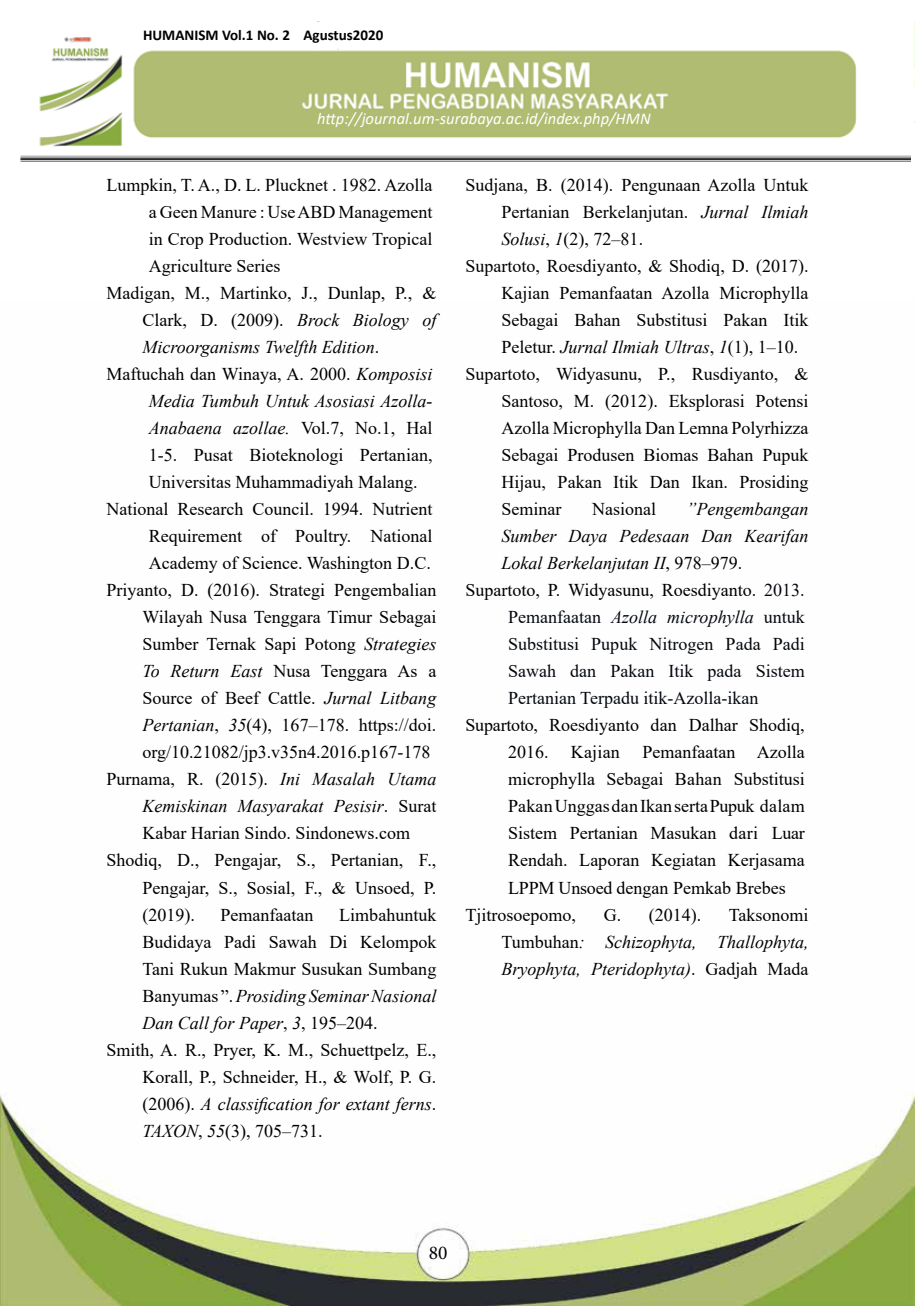
<style>
.page{position:relative;width:915px;height:1306px;background:#fff}
.page>*{position:absolute;margin:0;border:0;box-sizing:border-box;transform-origin:0 0}
.t1{font:19.5px "Minion Pro";color:#000}
.t2{font:18px/27px "Times New Roman";color:#000}
.t3{font:italic 18px/27px "Times New Roman";color:#000;text-align:justify}
.t4{font:18px "Times New Roman";color:#04080e}
.t5{font:italic 18px "Times New Roman";color:#04080e}
.t6{font:italic 16.5px "Calibri";color:#fff}
.t7{font:700 15px "Calibri";color:#000}
.s1{font-style:italic}
.s2{font-style:normal}
.s3{color:#04080e}
</style>
<div class="page">
<img style="left:914px;top:21px;width:1px;height:1284px">
<img style="left:0;top:1093px;width:914px;height:212px">
<img style="left:20px;top:37px;width:890px;height:124px">
<div style="left:140px;top:21px;width:268px;height:28px;background:#fff"></div>
<p class="t7" style="left:143px;top:25px;width:242px">HUMANISM Vol.1 No. 2 Agustus2020</p>
<p class="t6" style="left:317px;top:107px;width:335px">http://journal.um-surabaya.ac.id/index.php/HMN</p>
<p class="t2" style="left:106px;top:171px;width:327px">Lumpkin, T. A., D. L. Plucknet . 1982. Azolla</p>
<p class="t2" style="left:149px;top:198px;width:285px">a Geen Manure : Use ABD Management</p>
<p class="t2" style="left:149px;top:225px;width:285px">in Crop Production. Westview Tropical</p>
<p class="t2" style="left:149px;top:252px;width:133px">Agriculture Series</p>
<p class="t2" style="left:106px;top:279px;width:331px">Madigan, M., Martinko, J., Dunlap, P., &amp;</p>
<p class="t2" style="left:142px;top:306px;width:295px">Clark, D. (2009). <span class="s1">Brock Biology of</span></p>
<p class="t3" style="left:142px;top:333px;width:238px">Microorganisms Twelfth Edition<span class="s2">.</span></p>
<p class="t2" style="left:106px;top:360px;width:327px">Maftuchah dan Winaya, A. 2000. <span class="s1">Komposisi</span></p>
<p class="t3" style="left:149px;top:387px;width:285px">Media Tumbuh Untuk Asosiasi Azolla-</p>
<p class="t3" style="left:149px;top:414px;width:285px">Anabaena azollae. <span class="s2">Vol.7, No.1, Hal</span></p>
<p class="t2" style="left:149px;top:441px;width:285px">1-5. Pusat Bioteknologi Pertanian,</p>
<p class="t2" style="left:149px;top:468px;width:270px">Universitas Muhammadiyah Malang.</p>
<p class="t2" style="left:106px;top:495px;width:327px">National Research Council. 1994. Nutrient</p>
<p class="t2" style="left:149px;top:522px;width:285px">Requirement of Poultry. National</p>
<p class="t2" style="left:149px;top:549px;width:283px">Academy of Science. Washington D.C.</p>
<p class="t2" style="left:106px;top:576px;width:331px">Priyanto, D. (2016). Strategi Pengembalian</p>
<p class="t2" style="left:142px;top:603px;width:295px">Wilayah Nusa Tenggara Timur Sebagai</p>
<p class="t2" style="left:142px;top:630px;width:295px">Sumber Ternak Sapi Potong <span class="s1">Strategies</span></p>
<p class="t2" style="left:142px;top:657px;width:295px"><span class="s1">To Return East</span> Nusa Tenggara As a</p>
<p class="t2" style="left:142px;top:684px;width:295px">Source of Beef Cattle. <span class="s1">Jurnal Litbang</span></p>
<p class="t2" style="left:142px;top:711px;width:295px"><span class="s1">Pertanian</span>, <span class="s1">35</span>(4), 167–178. https://doi.</p>
<p class="t2" style="left:142px;top:738px;width:289px">org/10.21082/jp3.v35n4.2016.p167-178</p>
<p class="t2" style="left:106px;top:765px;width:331px">Purnama, R. (2015). <span class="s1">Ini Masalah Utama</span></p>
<p class="t3" style="left:142px;top:792px;width:295px">Kemiskinan Masyarakat Pesisir<span class="s2">. Surat</span></p>
<p class="t2" style="left:142px;top:819px;width:269px">Kabar Harian Sindo. Sindonews.com</p>
<p class="t2" style="left:106px;top:846px;width:331px">Shodiq, D., Pengajar, S., Pertanian, F.,</p>
<p class="t2" style="left:142px;top:873px;width:295px">Pengajar, S., Sosial, F., &amp; Unsoed, P.</p>
<p class="t2" style="left:142px;top:900px;width:54px">(2019).</p>
<p class="t2" style="left:220px;top:900px;width:94px">Pemanfaatan</p>
<p class="t2" style="left:339px;top:900px;width:99px">Limbahuntuk</p>
<p class="t2" style="left:142px;top:927px;width:295px">Budidaya Padi Sawah Di Kelompok</p>
<p class="t2" style="left:142px;top:954px;width:295px">Tani Rukun Makmur Susukan Sumbang</p>
<p class="t3" style="left:142px;top:981px;width:295px"><span class="s2">Banyumas ”.</span> Prosiding Seminar Nasional</p>
<p class="t3" style="left:142px;top:1008px;width:237px">Dan Call for Paper<span class="s2">,</span> 3<span class="s2">, 195–204.</span></p>
<p class="t2" style="left:106px;top:1035px;width:331px">Smith, A. R., Pryer, K. M., Schuettpelz, E.,</p>
<p class="t2" style="left:142px;top:1062px;width:295px">Korall, P., Schneider, H., &amp; Wolf, P. G.</p>
<p class="t3" style="left:142px;top:1089px;width:295px"><span class="s2">(2006).</span> A classification for extant ferns<span class="s2">.</span></p>
<p class="t2" style="left:142px;top:1116px;width:182px"><span class="s1">TAXON</span>, <span class="s1">55</span>(3), 705–731.</p>
<p class="t2" style="left:465px;top:171px;width:344px">Sudjana, B. (2014). Pengunaan Azolla Untuk</p>
<p class="t2" style="left:501px;top:198px;width:308px">Pertanian Berkelanjutan. <span class="s1">Jurnal Ilmiah</span></p>
<p class="t2" style="left:501px;top:225px;width:143px"><span class="s1">Solusi</span>, <span class="s1">1</span>(2), 72–81.</p>
<p class="t2" style="left:465px;top:252px;width:344px">Supartoto, Roesdiyanto, &amp; Shodiq, D. (2017).</p>
<p class="t2" style="left:501px;top:279px;width:308px">Kajian Pemanfaatan Azolla Microphylla</p>
<p class="t2" style="left:501px;top:306px;width:308px">Sebagai Bahan Substitusi Pakan Itik</p>
<p class="t3" style="left:501px;top:333px;width:298px"><span class="s2">Peletur.</span> Jurnal Ilmiah Ultras<span class="s2">,</span> 1<span class="s2">(1), 1–10.</span></p>
<p class="t2" style="left:465px;top:360px;width:344px">Supartoto, Widyasunu, P., Rusdiyanto, &amp;</p>
<p class="t2" style="left:501px;top:387px;width:308px">Santoso, M. (2012). Eksplorasi Potensi</p>
<p class="t2" style="left:501px;top:414px;width:308px">Azolla Microphylla Dan Lemna Polyrhizza</p>
<p class="t2" style="left:501px;top:441px;width:308px">Sebagai Produsen Biomas Bahan Pupuk</p>
<p class="t2" style="left:501px;top:468px;width:308px">Hijau, Pakan Itik Dan Ikan. Prosiding</p>
<p class="t2" style="left:501px;top:495px;width:61px">Seminar</p>
<p class="t2" style="left:592px;top:495px;width:65px">Nasional</p>
<p class="t3" style="left:686px;top:495px;width:123px">”Pengembangan</p>
<p class="t3" style="left:501px;top:522px;width:308px">Sumber Daya Pedesaan Dan Kearifan</p>
<p class="t3" style="left:501px;top:549px;width:242px">Lokal Berkelanjutan II<span class="s2">, 978–979.</span></p>
<p class="t2" style="left:465px;top:576px;width:340px">Supartoto, P. Widyasunu, Roesdiyanto. <span class="s3">2013.</span></p>
<p class="t5" style="left:508px;top:605px;width:298px"><span class="s2">Pemanfaatan</span> Azolla microphylla <span class="s2">untuk</span></p>
<p class="t4" style="left:508px;top:631px;width:298px">Substitusi Pupuk Nitrogen Pada Padi</p>
<p class="t4" style="left:508px;top:658px;width:298px">Sawah dan Pakan Itik pada Sistem</p>
<p class="t4" style="left:508px;top:685px;width:252px">Pertanian Terpadu itik-Azolla-ikan</p>
<p class="t2" style="left:508px;top:711px;width:298px;text-indent:-43px">Supartoto, Roesdiyanto dan Dalhar Shodiq,<br>2016. Kajian</p>
<p class="t2" style="left:642px;top:738px;width:164px">Pemanfaatan Azolla</p>
<p class="t2" style="left:508px;top:765px;width:298px">microphylla Sebagai Bahan Substitusi</p>
<p class="t2" style="left:508px;top:792px;width:298px">Pakan Unggas dan Ikan serta Pupuk dalam</p>
<p class="t2" style="left:508px;top:819px;width:298px">Sistem Pertanian Masukan dari Luar</p>
<p class="t2" style="left:508px;top:846px;width:298px">Rendah. Laporan Kegiatan Kerjasama</p>
<p class="t2" style="left:508px;top:873px;width:279px">LPPM Unsoed dengan Pemkab Brebes</p>
<p class="t2" style="left:465px;top:900px;width:112px">Tjitrosoepomo,</p>
<p class="t2" style="left:603px;top:900px;width:99px">G. (2014).</p>
<p class="t3" style="left:501px;top:900px;width:308px;text-indent:227px"><span class="s2">Taksonomi Tumbuhan</span>: Schizophyta, Thallophyta, Bryophyta, Pteridophyta)<span class="s2">. Gadjah Mada</span></p>
<p class="t1" style="left:428px;top:1239px;width:20px">80</p>
</div>
